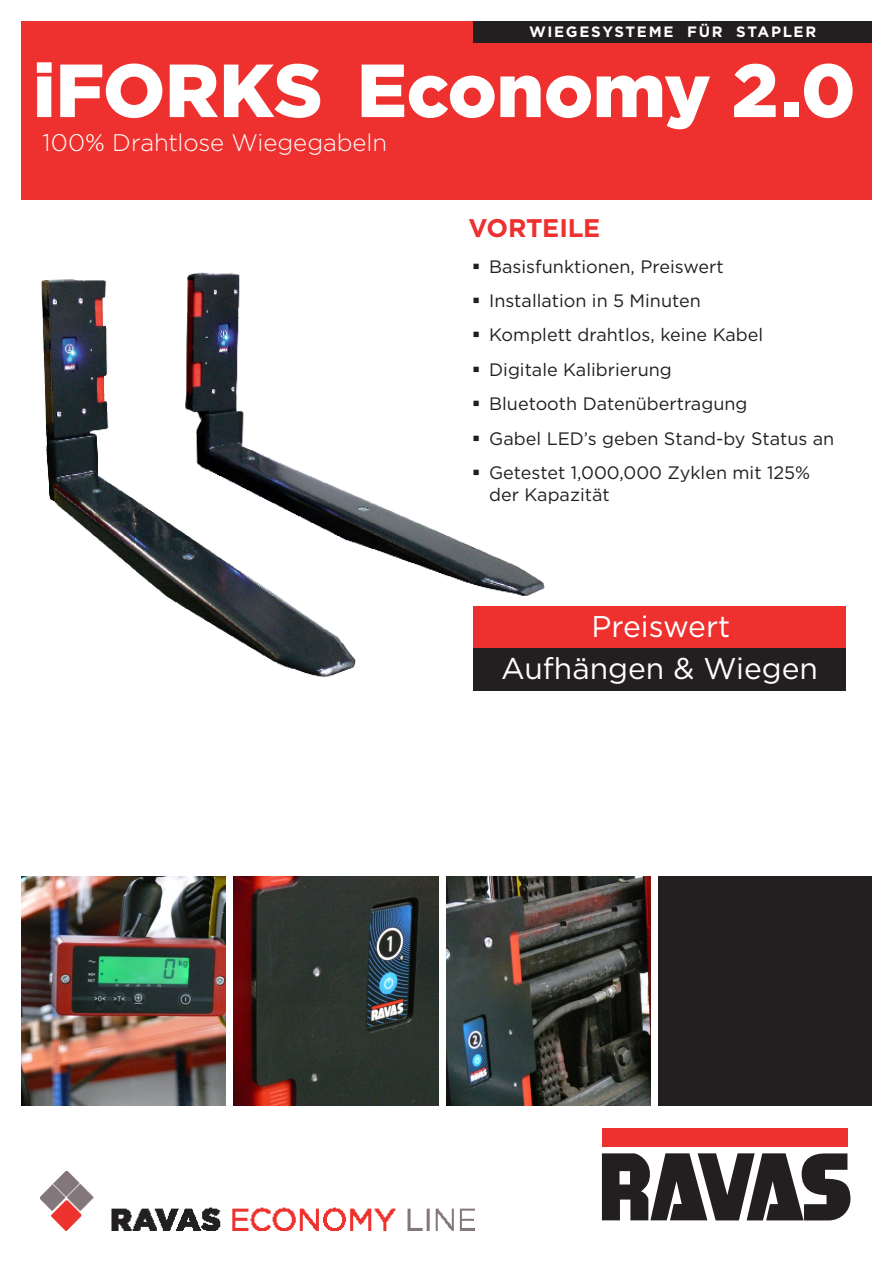
<style>
.page{position:relative;width:893px;height:1263px;background:#fff}
.page>*{position:absolute;margin:0;border:0;box-sizing:border-box;transform-origin:0 0}
.t1{font:900 75px "Gotham";letter-spacing:-.005em;color:#fff}
.t2{font:30px "Gotham";color:#fff}
.t3{font:700 25.5px "Gotham";letter-spacing:-.01em;color:#ee302e}
.t4{font:300 24px "Gotham";letter-spacing:-.005em;color:#fff}
.t5{font:18px/21.6px "Gotham";color:#231f20}
.t6{font:700 15px "Gotham";letter-spacing:.11em;color:#fff}
</style>
<div class="page">
<div style="left:21px;top:876px;width:851px;height:230px;background:#231f20"></div>
<div style="left:21px;top:21px;width:851px;height:179px;background:#ee312f"></div>
<img style="left:41px;top:272px;width:504px;height:406px">
<div style="left:473px;top:606px;width:372px;height:42px;background:#ee302e"></div>
<div style="left:473px;top:648px;width:372px;height:43px;background:#231f20"></div>
<div style="left:602px;top:1128px;width:245px;height:19px;background:#ee312f"></div>
<svg style="left:602px;top:1153px;width:248px;height:67px"></svg>
<div style="left:473px;top:21px;width:399px;height:22px;background:#231f20"></div>
<img style="left:234px;top:876px;width:417px;height:230px">
<div style="left:651px;top:876px;width:7px;height:230px;background:#fff"></div>
<div style="left:439px;top:876px;width:6px;height:230px;background:#fff"></div>
<img style="left:21px;top:876px;width:206px;height:230px">
<div style="left:227px;top:876px;width:6px;height:230px;background:#fff"></div>
<img style="left:40px;top:1171px;width:435px;height:59px">
<svg style="left:474px;top:298px;width:5px;height:5px"></svg>
<svg style="left:474px;top:332px;width:5px;height:6px"></svg>
<svg style="left:474px;top:367px;width:5px;height:5px"></svg>
<svg style="left:474px;top:401px;width:5px;height:5px"></svg>
<svg style="left:474px;top:435px;width:5px;height:6px"></svg>
<svg style="left:474px;top:470px;width:5px;height:5px"></svg>
<p class="t6" style="left:529px;top:22px;width:289px">WIEGESYSTEME FÜR STAPLER</p>
<p class="t1" style="left:33px;top:39px;width:824px">iFORKS Economy 2.0</p>
<p class="t4" style="left:43px;top:127px;width:346px">100% Drahtlose Wiegegabeln</p>
<p class="t3" style="left:469px;top:211px;width:133px">VORTEILE</p>
<p class="t5" style="left:489px;top:255px;width:236px">Basisfunktionen, Preiswert</p>
<p class="t5" style="left:489px;top:290px;width:213px">Installation in 5 Minuten</p>
<p class="t5" style="left:489px;top:324px;width:275px">Komplett drahtlos, keine Kabel</p>
<p class="t5" style="left:489px;top:358px;width:184px">Digitale Kalibrierung</p>
<p class="t5" style="left:489px;top:393px;width:260px">Bluetooth Datenübertragung</p>
<p class="t5" style="left:489px;top:427px;width:347px">Gabel LED’s geben Stand-by Status an</p>
<p class="t5" style="left:489px;top:461px;width:323px">Getestet 1,000,000 Zyklen mit 125% der Kapazität</p>
<p class="t2" style="left:591px;top:607px;width:140px">Preiswert</p>
<p class="t2" style="left:501px;top:649px;width:318px">Aufhängen &amp; Wiegen</p>
</div>
